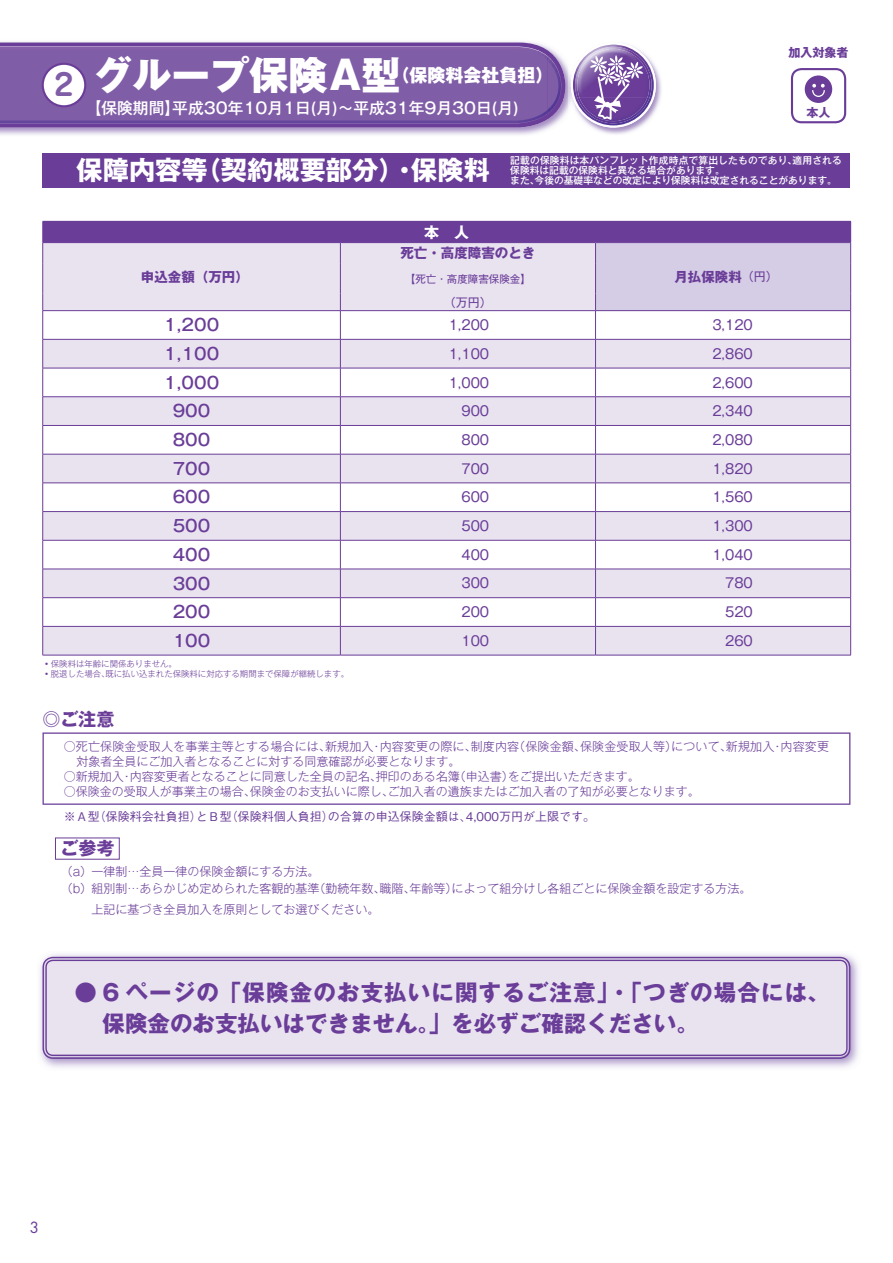
<style>
.page{position:relative;width:893px;height:1263px;background:#fff}
.page>*{position:absolute;margin:0;border:0;box-sizing:border-box;transform-origin:0 0}
.t1{font:800 39px "Gothic MB101 Pro";color:#fff}
.t2{font:700 26.25px "Gothic MB101 Pro";color:#fff}
.t3{font:700 22.5px/31.5px "Gothic MB101 Pro";letter-spacing:.05em;color:#6a3d98}
.t4{font:800 18px "Gothic MB101 Pro";color:#fff}
.t5{font:700 18px "Gothic MB101 Pro";color:#6a3d98}
.t6{font:500 16.5px "Gothic MB101 Pro";color:#6a3d98}
.t7{font:500 15.75px "Gothic MB101 Pro";color:#fff}
.t8{font:700 15px "Gothic MB101 Pro";color:#fff}
.t9{font:15px "Futura Std";color:#6a3d98}
.t10{font:13.5px "Gothic MB101 Pro";color:#6a3d98}
.t11{font:700 13.5px "Gothic MB101 Pro";color:#6a3d98}
.t12{font:300 12px/15px "Gothic MB101 Pro";color:#6a3d98}
.t13{font:500 12px "Gothic BBB Pro";color:#6a3d98}
.t14{font:700 12px "Gothic MB101 Pro";color:#6a3d98}
.t15{font:12px "Gothic MB101 Pro";color:#6a3d98}
.t16{font:10.5px "Gothic MB101 Pro";color:#6a3d98}
.t17{font:500 9.75px/9.8px "Gothic MB101 Pro";color:#fff}
.t18{font:300 8.4px/10.2px "Gothic MB101 Pro";color:#6a3d98}
.s1{font-size:39px}
.s2{font-weight:400;font-size:12px}
</style>
<div class="page">
<img style="left:0;top:41px;width:662px;height:94px">
<svg style="left:0;top:43px;width:566px;height:85px;fill:#6a3d98"></svg>
<img style="left:548px;top:56px;width:13px;height:58px">
<div style="left:0;top:47px;width:548px;height:77px;background:#805da7"></div>
<div style="left:43px;top:64px;width:42px;height:42px;background:#fff;border-radius:50%"></div>
<div style="left:42px;top:63px;width:44px;height:44px;border:2px solid #6a3d98;border-radius:50%"></div>
<img style="left:569px;top:41px;width:5px;height:94px">
<svg style="left:571px;top:43px;width:85px;height:85px"></svg>
<div style="left:791px;top:68px;width:55px;height:55px;border:2px solid #6a3d98;border-radius:10px"></div>
<svg style="left:805px;top:75px;width:27px;height:28px"></svg>
<div style="left:43px;top:153px;width:807px;height:34px;background:#6a3d98"></div>
<div style="left:43px;top:221px;width:808px;height:22px;background:#6a3d98"></div>
<svg style="left:43px;top:243px;width:807px;height:412px;fill:#e9e3f0"></svg>
<div style="left:595px;top:243px;width:256px;height:68px;background:#d5cce5"></div>
<svg style="left:42px;top:222px;width:1px;height:42px"></svg>
<svg style="left:340px;top:243px;width:1px;height:21px"></svg>
<svg style="left:595px;top:243px;width:1px;height:21px"></svg>
<svg style="left:850px;top:242px;width:1px;height:22px"></svg>
<hr style="left:42px;top:264px;width:1px;height:30px;background:#6a3d98">
<hr style="left:340px;top:264px;width:1px;height:30px;background:#6a3d98">
<hr style="left:595px;top:264px;width:1px;height:30px;background:#6a3d98">
<hr style="left:850px;top:264px;width:1px;height:30px;background:#6a3d98">
<hr style="left:43px;top:310px;width:297px;height:1px;background:#6a3d98">
<hr style="left:340px;top:310px;width:255px;height:1px;background:#6a3d98">
<hr style="left:595px;top:310px;width:256px;height:1px;background:#6a3d98">
<hr style="left:43px;top:339px;width:297px;height:1px;background:#6a3d98">
<hr style="left:340px;top:339px;width:255px;height:1px;background:#6a3d98">
<hr style="left:595px;top:339px;width:256px;height:1px;background:#6a3d98">
<hr style="left:43px;top:368px;width:297px;height:1px;background:#6a3d98">
<hr style="left:340px;top:368px;width:255px;height:1px;background:#6a3d98">
<hr style="left:595px;top:368px;width:256px;height:1px;background:#6a3d98">
<hr style="left:43px;top:396px;width:297px;height:1px;background:#6a3d98">
<hr style="left:340px;top:396px;width:255px;height:1px;background:#6a3d98">
<hr style="left:595px;top:396px;width:256px;height:1px;background:#6a3d98">
<hr style="left:43px;top:425px;width:297px;height:1px;background:#6a3d98">
<hr style="left:340px;top:425px;width:255px;height:1px;background:#6a3d98">
<hr style="left:595px;top:425px;width:256px;height:1px;background:#6a3d98">
<hr style="left:43px;top:454px;width:297px;height:1px;background:#6a3d98">
<hr style="left:340px;top:454px;width:255px;height:1px;background:#6a3d98">
<hr style="left:595px;top:454px;width:256px;height:1px;background:#6a3d98">
<hr style="left:43px;top:483px;width:297px;height:1px;background:#6a3d98">
<hr style="left:340px;top:483px;width:255px;height:1px;background:#6a3d98">
<hr style="left:595px;top:483px;width:256px;height:1px;background:#6a3d98">
<hr style="left:43px;top:511px;width:297px;height:1px;background:#6a3d98">
<hr style="left:340px;top:511px;width:255px;height:1px;background:#6a3d98">
<hr style="left:595px;top:511px;width:256px;height:1px;background:#6a3d98">
<hr style="left:43px;top:540px;width:297px;height:1px;background:#6a3d98">
<hr style="left:340px;top:540px;width:255px;height:1px;background:#6a3d98">
<hr style="left:595px;top:540px;width:256px;height:1px;background:#6a3d98">
<hr style="left:43px;top:569px;width:297px;height:1px;background:#6a3d98">
<hr style="left:340px;top:569px;width:255px;height:1px;background:#6a3d98">
<hr style="left:595px;top:569px;width:256px;height:1px;background:#6a3d98">
<hr style="left:43px;top:597px;width:297px;height:1px;background:#6a3d98">
<hr style="left:340px;top:597px;width:255px;height:1px;background:#6a3d98">
<hr style="left:595px;top:597px;width:256px;height:1px;background:#6a3d98">
<hr style="left:43px;top:626px;width:297px;height:1px;background:#6a3d98">
<svg style="left:42px;top:294px;width:1px;height:361px"></svg>
<hr style="left:340px;top:626px;width:255px;height:1px;background:#6a3d98">
<svg style="left:340px;top:294px;width:1px;height:361px"></svg>
<hr style="left:595px;top:626px;width:256px;height:1px;background:#6a3d98">
<svg style="left:595px;top:294px;width:1px;height:361px"></svg>
<svg style="left:850px;top:294px;width:1px;height:361px"></svg>
<hr style="left:43px;top:655px;width:297px;height:1px;background:#6a3d98">
<hr style="left:340px;top:655px;width:255px;height:1px;background:#6a3d98">
<hr style="left:595px;top:655px;width:256px;height:1px;background:#6a3d98">
<svg style="left:43px;top:732px;width:807px;height:73px"></svg>
<img style="left:40px;top:954px;width:819px;height:114px">
<div style="left:45px;top:959px;width:803px;height:98px;background:#e9e3f0;border-radius:9px"></div>
<div style="left:43px;top:957px;width:807px;height:102px;border:1px solid #6a3d98;border-radius:10px"></div>
<div style="left:45px;top:960px;width:803px;height:96px;border:1px solid #6a3d98;border-radius:7px"></div>
<h1 class="t1" style="left:54px;top:42px;width:275px"><sub>2</sub> グループ保険</h1>
<h3 class="t7" style="left:86px;top:95px;width:435px">【保険期間】平成30年10月1日(月)～平成31年9月30日(月)</h3>
<h3 class="t4" style="left:330px;top:60px;width:225px"><span class="s1">A型</span>（保険料会社負担）</h3>
<p class="t14" style="left:789px;top:43px;width:61px">加入対象者</p>
<p class="t14" style="left:807px;top:102px;width:25px">本人</p>
<h2 class="t2" style="left:77px;top:148px;width:415px">保障内容等（契約概要部分）・保険料</h2>
<p class="t17" style="left:510px;top:154px;width:333px">記載の保険料は本パンフレット作成時点で算出したものであり、適用される保険料は記載の保険料と異なる場合があります。<br>また、今後の基礎率などの改定により保険料は改定されることがあります。</p>
<p class="t11" style="left:141px;top:265px;width:110px">申込金額（万円）</p>
<p class="t8" style="left:424px;top:219px;width:46px">本　人</p>
<p class="t11" style="left:400px;top:242px;width:136px">死亡・高度障害のとき</p>
<p class="t16" style="left:405px;top:270px;width:127px">【死亡・高度障害保険金】</p>
<p class="t11" style="left:674px;top:265px;width:105px">月払保険料<span class="s2">（円）</span></p>
<p class="t15" style="left:444px;top:292px;width:49px">（万円）</p>
<h3 class="t6" style="left:164px;top:311px;width:57px">1,200</h3>
<p class="t10" style="left:449px;top:314px;width:42px">1,200</p>
<p class="t10" style="left:712px;top:314px;width:42px">3,120</p>
<h3 class="t6" style="left:164px;top:340px;width:57px">1,100</h3>
<p class="t10" style="left:449px;top:342px;width:42px">1,100</p>
<p class="t10" style="left:712px;top:342px;width:42px">2,860</p>
<h3 class="t6" style="left:164px;top:369px;width:57px">1,000</h3>
<p class="t10" style="left:449px;top:371px;width:42px">1,000</p>
<p class="t10" style="left:712px;top:371px;width:42px">2,600</p>
<h3 class="t6" style="left:173px;top:397px;width:39px">900</h3>
<p class="t10" style="left:461px;top:400px;width:29px">900</p>
<p class="t10" style="left:712px;top:400px;width:42px">2,340</p>
<h3 class="t6" style="left:173px;top:426px;width:39px">800</h3>
<p class="t10" style="left:461px;top:429px;width:29px">800</p>
<p class="t10" style="left:712px;top:429px;width:42px">2,080</p>
<h3 class="t6" style="left:173px;top:455px;width:39px">700</h3>
<p class="t10" style="left:461px;top:457px;width:29px">700</p>
<p class="t10" style="left:712px;top:457px;width:42px">1,820</p>
<h3 class="t6" style="left:173px;top:483px;width:39px">600</h3>
<p class="t10" style="left:461px;top:486px;width:29px">600</p>
<p class="t10" style="left:712px;top:486px;width:42px">1,560</p>
<h3 class="t6" style="left:173px;top:512px;width:39px">500</h3>
<p class="t10" style="left:461px;top:515px;width:29px">500</p>
<p class="t10" style="left:712px;top:515px;width:42px">1,300</p>
<h3 class="t6" style="left:173px;top:541px;width:39px">400</h3>
<p class="t10" style="left:461px;top:543px;width:29px">400</p>
<p class="t10" style="left:712px;top:543px;width:42px">1,040</p>
<h3 class="t6" style="left:173px;top:570px;width:39px">300</h3>
<p class="t10" style="left:461px;top:572px;width:29px">300</p>
<p class="t10" style="left:725px;top:572px;width:29px">780</p>
<h3 class="t6" style="left:173px;top:598px;width:39px">200</h3>
<p class="t10" style="left:461px;top:601px;width:29px">200</p>
<p class="t10" style="left:725px;top:601px;width:29px">520</p>
<h3 class="t6" style="left:173px;top:627px;width:39px">100</h3>
<p class="t10" style="left:461px;top:629px;width:29px">100</p>
<p class="t10" style="left:725px;top:629px;width:29px">260</p>
<p class="t18" style="left:43px;top:657px;width:308px">◦保険料は年齢に関係ありません。<br>◦脱退した場合、既に払い込まれた保険料に対応する期間まで保障が継続します。</p>
<h3 class="t5" style="left:43px;top:704px;width:74px">◎ご注意</h3>
<p class="t12" style="left:77px;top:737px;width:754px;text-indent:-13px">○死亡保険金受取人を事業主等とする場合には、新規加入・内容変更の際に、制度内容（保険金額、保険金受取人等）について、新規加入・内容変更対象者全員にご加入者となることに対する同意確認が必要となります。</p>
<p class="t12" style="left:64px;top:767px;width:577px">○新規加入・内容変更者となることに同意した全員の記名、押印のある名簿（申込書）をご提出いただきます。</p>
<p class="t12" style="left:64px;top:782px;width:637px">○保険金の受取人が事業主の場合、保険金のお支払いに際し、ご加入者の遺族またはご加入者の了知が必要となります。</p>
<p class="t13" style="left:64px;top:806px;width:533px">※Ａ型（保険料会社負担）とＢ型（保険料個人負担）の合算の申込保険金額は、4,000万円が上限です。</p>
<h3 class="t5" style="left:60px;top:834px;width:55px">ご参考</h3>
<p class="t12" style="left:61px;top:861px;width:692px;line-height:17px">（a）一律制…全員一律の保険金額にする方法。<br>（b）組別制…あらかじめ定められた客観的基準（勤続年数、職階、年齢等）によって組分けし各組ごとに保険金額を設定する方法。</p>
<p class="t12" style="left:91px;top:900px;width:290px">上記に基づき全員加入を原則としてお選びください。</p>
<h3 class="t3" style="left:103px;top:973px;width:729px;text-indent:-28px">● 6 ページの「保険金のお支払いに関するご注意」・「つぎの場合には、保険金のお支払いはできません。」を必ずご確認ください。</h3>
<p class="t9" style="left:30px;top:1218px;width:11px">3</p>
</div>
